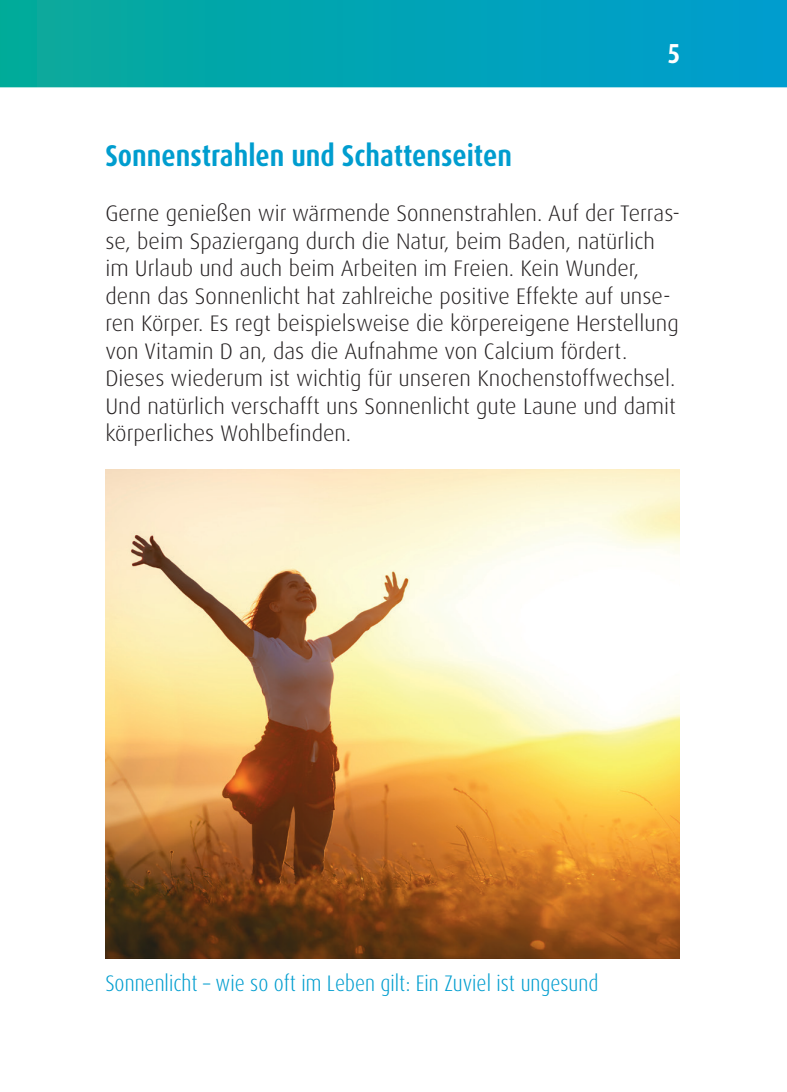
<style>
.page{position:relative;width:787px;height:1092px;background:#fff}
.page>*{position:absolute;margin:0;border:0;box-sizing:border-box;transform-origin:0 0}
.t1{font:700 condensed 30px "Dax OT";color:#009dcf}
.t2{font:700 condensed 27.5px "Dax OT";color:#fff}
.t3{font:300 22.5px/27.5px "Dax OT";color:#231f20}
.t4{font:300 condensed 22.5px "Dax OT";color:#009dcf}
</style>
<div class="page">
<div style="left:0;top:0;width:787px;height:87px;background:linear-gradient(to right,#05aa9a,#009dd0)"></div>
<img style="left:105px;top:469px;width:574px;height:489px">
<p class="t2" style="left:667px;top:36px;width:15px">5</p>
<h1 class="t1" style="left:105px;top:137px;width:408px">Sonnenstrahlen und Schattenseiten</h1>
<p class="t3" style="left:105px;top:200px;width:576px">Gerne genießen wir wärmende Sonnenstrahlen. Auf der Terras&shy;se, beim Spaziergang durch die Natur, beim Baden, natürlich im Urlaub und auch beim Arbeiten im Freien. Kein Wunder, denn das Sonnenlicht hat zahlreiche positive Effekte auf unse&shy;ren Körper. Es regt beispielsweise die körpereigene Herstellung von Vitamin D an, das die Aufnahme von Calcium fördert.<br>Dieses wiederum ist wichtig für unseren Knochenstoffwechsel.<br>Und natürlich verschafft uns Sonnenlicht gute Laune und damit körperliches Wohlbefinden.</p>
<p class="t4" style="left:105px;top:968px;width:494px">Sonnenlicht – wie so oft im Leben gilt: Ein Zuviel ist ungesund</p>
</div>
